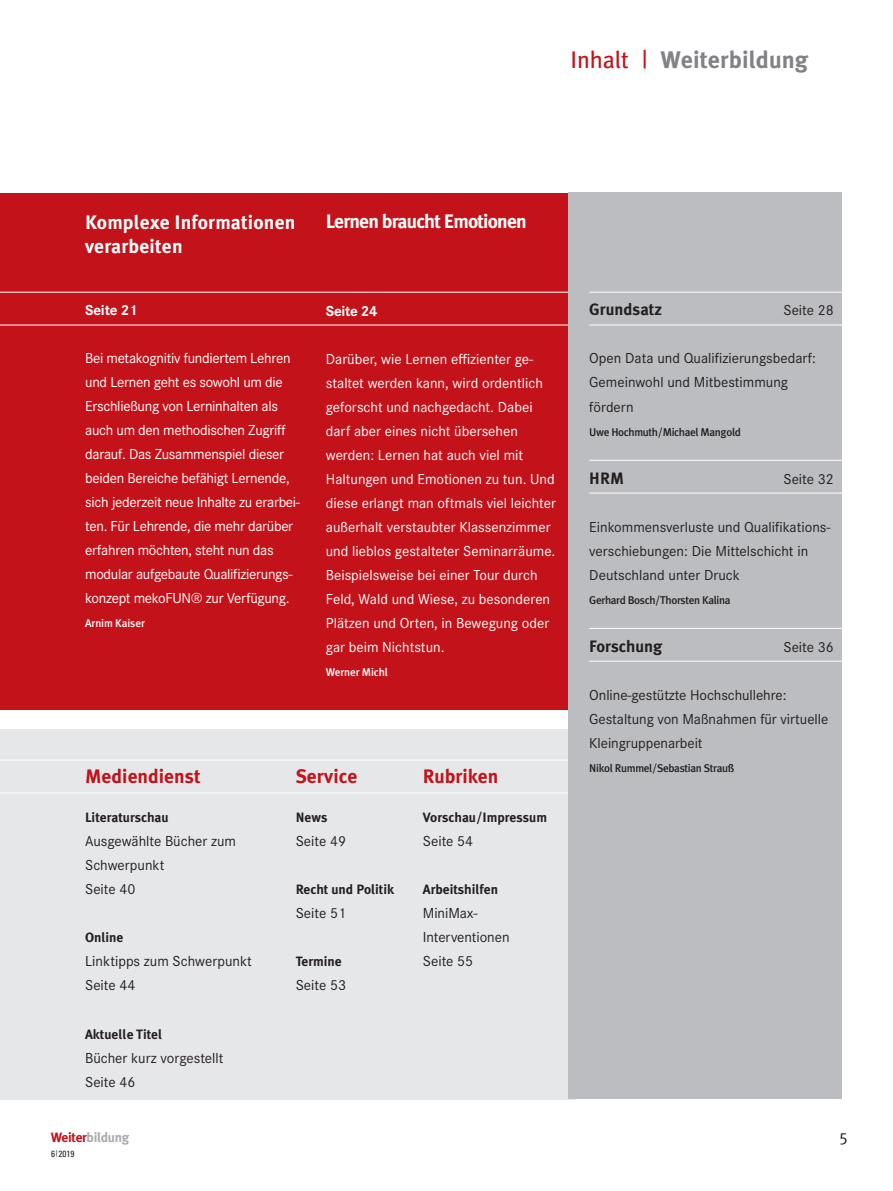
<style>
.page{position:relative;width:893px;height:1191px;background:#fff}
.page>*{position:absolute;margin:0;border:0;box-sizing:border-box;transform-origin:0 0}
.t1{font:700 24px "Meta Plus";color:#808285}
.t2{font:700 19.5px/24px "Meta Plus";letter-spacing:.01em;color:#fff}
.t3{font:700 19.5px "Meta Plus";color:#c4121a}
.t4{font:700 19.5px "Meta Plus";letter-spacing:-.04em;color:#fff}
.t5{font:700 16.5px "Meta Plus";color:#231f20}
.t6{font:16.5px "Meta Plus Normal Caps";color:#231f20}
.t7{font:15px/24px "Corporate S";letter-spacing:-.005em;color:#fff}
.t8{font:15px/24px "Corporate S";color:#231f20}
.t9{font:700 15px "Corporate S";letter-spacing:-.02em;color:#fff}
.t10{font:700 13.5px "Meta Plus";color:#231f20}
.t11{font:700 13.5px "Meta Plus";letter-spacing:-.025em;color:#a8a9ad}
.t12{font:500 11.25px "Meta Plus";letter-spacing:-.03em;color:#231f20}
.t13{font:500 11.25px "Meta Plus";letter-spacing:-.01em;color:#fff}
.t14{font:condensed 9px "Univers LT Std";color:#231f20}
.s1{font-weight:400;color:#c4121a}
.s2{color:#c4121a}
</style>
<div class="page">
<div style="left:0;top:729px;width:575px;height:370px;background:#e6e7e9"></div>
<div style="left:0;top:193px;width:568px;height:516px;background:#c4121a"></div>
<div style="left:568px;top:193px;width:274px;height:906px;background:#bcbdc0"></div>
<hr style="left:589px;top:292px;width:253px;height:1px;background:#fff">
<hr style="left:589px;top:325px;width:253px;height:1px;background:#fff">
<hr style="left:589px;top:460px;width:253px;height:1px;background:#fff">
<hr style="left:589px;top:493px;width:253px;height:1px;background:#fff">
<hr style="left:589px;top:628px;width:253px;height:1px;background:#fff">
<hr style="left:589px;top:661px;width:253px;height:1px;background:#fff">
<hr style="left:0;top:292px;width:568px;height:1px;background:#fff">
<hr style="left:0;top:759px;width:568px;height:1px;background:#fff">
<hr style="left:0;top:325px;width:568px;height:1px;background:#fff">
<hr style="left:0;top:792px;width:568px;height:1px;background:#fff">
<p class="t1" style="left:570px;top:46px;width:239px"><span class="s1">Inhalt |</span> Weiterbildung</p>
<p class="t2" style="left:85px;top:210px;width:212px">Komplexe Informationen verarbeiten</p>
<p class="t9" style="left:85px;top:298px;width:54px">Seite 21</p>
<p class="t7" style="left:85px;top:345px;width:216px">Bei metakognitiv fundiertem Lehren und Lernen geht es sowohl um die Erschließung von Lerninhalten als auch um den methodischen Zugriff darauf. Das Zusammenspiel dieser beiden Bereiche befähigt Lernende, sich jederzeit neue Inhalte zu erarbei&shy;ten. Für Lehrende, die mehr darüber erfahren möchten, steht nun das modular aufgebaute Qualifizierungs&shy;konzept mekoFUN® zur Verfügung.</p>
<p class="t13" style="left:85px;top:617px;width:61px">Arnim Kaiser</p>
<p class="t4" style="left:326px;top:210px;width:202px">Lernen braucht Emotionen</p>
<p class="t9" style="left:326px;top:299px;width:53px">Seite 24</p>
<p class="t7" style="left:326px;top:345px;width:232px">Darüber, wie Lernen effizienter ge&shy;staltet werden kann, wird ordentlich geforscht und nachgedacht. Dabei darf aber eines nicht übersehen werden: Lernen hat auch viel mit Haltungen und Emotionen zu tun. Und diese erlangt man oftmals viel leichter außerhalt verstaubter Klassenzimmer und lieblos gestalteter Seminarräume.<br>Beispielsweise bei einer Tour durch Feld, Wald und Wiese, zu besonderen Plätzen und Orten, in Bewegung oder gar beim Nichtstun.</p>
<p class="t13" style="left:326px;top:665px;width:64px">Werner Michl</p>
<p class="t3" style="left:85px;top:765px;width:117px">Mediendienst</p>
<p class="t10" style="left:85px;top:810px;width:85px">Literaturschau</p>
<p class="t8" style="left:85px;top:828px;width:152px">Ausgewählte Bücher zum<br>Schwerpunkt</p>
<p class="t8" style="left:85px;top:876px;width:52px">Seite 40</p>
<p class="t10" style="left:85px;top:930px;width:40px">Online</p>
<p class="t8" style="left:85px;top:948px;width:168px">Linktipps zum Schwerpunkt</p>
<p class="t8" style="left:85px;top:972px;width:52px">Seite 44</p>
<p class="t10" style="left:85px;top:1026px;width:79px">Aktuelle Titel</p>
<p class="t8" style="left:85px;top:1044px;width:140px">Bücher kurz vorgestellt</p>
<p class="t8" style="left:85px;top:1068px;width:52px">Seite 46</p>
<p class="t11" style="left:51px;top:1129px;width:80px"><span class="s2">Weiter</span>bildung</p>
<p class="t14" style="left:51px;top:1147px;width:25px">6 <sup>|</sup> 2019</p>
<p class="t3" style="left:296px;top:765px;width:63px">Service</p>
<p class="t10" style="left:296px;top:810px;width:33px">News</p>
<p class="t8" style="left:296px;top:828px;width:52px">Seite 49</p>
<p class="t10" style="left:296px;top:882px;width:100px">Recht und Politik</p>
<p class="t8" style="left:296px;top:900px;width:52px">Seite 51</p>
<p class="t10" style="left:296px;top:954px;width:48px">Termine</p>
<p class="t8" style="left:296px;top:972px;width:52px">Seite 53</p>
<p class="t3" style="left:423px;top:765px;width:77px">Rubriken</p>
<p class="t10" style="left:423px;top:810px;width:126px">Vorschau/Impressum</p>
<p class="t8" style="left:423px;top:828px;width:52px">Seite 54</p>
<p class="t10" style="left:423px;top:882px;width:77px">Arbeitshilfen</p>
<p class="t8" style="left:423px;top:900px;width:88px">MiniMax-<br>Interventionen</p>
<p class="t8" style="left:423px;top:948px;width:52px">Seite 55</p>
<p class="t5" style="left:589px;top:300px;width:74px">Grundsatz</p>
<p class="t8" style="left:783px;top:297px;width:52px">Seite 28</p>
<p class="t8" style="left:589px;top:345px;width:228px">Open Data und Qualifizierungsbedarf:<br>Gemeinwohl und Mitbestimmung fördern</p>
<p class="t12" style="left:589px;top:425px;width:153px">Uwe Hochmuth/Michael Mangold</p>
<p class="t5" style="left:589px;top:468px;width:36px">HRM</p>
<p class="t8" style="left:783px;top:465px;width:52px">Seite 32</p>
<p class="t8" style="left:589px;top:513px;width:242px">Einkommensverluste und Qualifikations&shy;verschiebungen: Die Mittelschicht in<br>Deutschland unter Druck</p>
<p class="t12" style="left:589px;top:593px;width:143px">Gerhard Bosch/Thorsten Kalina</p>
<p class="t5" style="left:589px;top:636px;width:74px">Forschung</p>
<p class="t8" style="left:783px;top:633px;width:52px">Seite 36</p>
<p class="t8" style="left:589px;top:681px;width:240px">Online-gestützte Hochschullehre:<br>Gestaltung von Maßnahmen für virtuelle<br>Kleingruppenarbeit</p>
<p class="t12" style="left:589px;top:761px;width:147px">Nikol Rummel/Sebastian Strauß</p>
<p class="t6" style="left:839px;top:1129px;width:10px">5</p>
</div>
